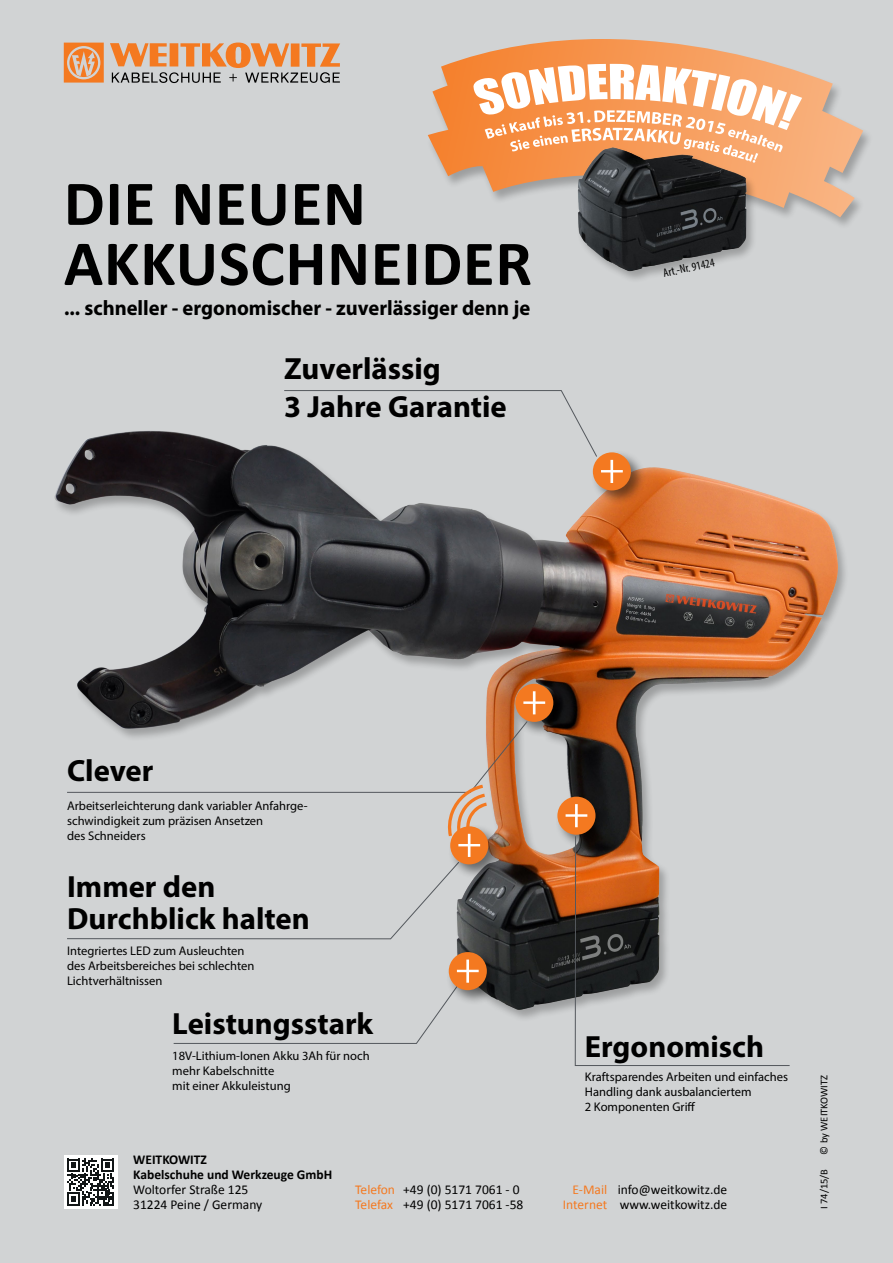
<style>
.page{position:relative;width:893px;height:1263px;background:#d1d3d4}
.page>*{position:absolute;margin:0;border:0;box-sizing:border-box;transform-origin:0 0}
.t1{font:700 64.5px/60px "Calibri";letter-spacing:.01em;color:#000}
.t2{font:700 30.75px/32.1px "Myriad Pro";color:#000}
.t3{font:700 21px "Myriad Pro";color:#000}
.t4{font:13.5px "Calibri";color:#000}
.t5{font:700 13.5px/15px "Calibri";color:#000}
.t6{font:12.6px/15.1px "Myriad Pro";color:#000}
.t7{font:condensed 12px "Myriad Pro";color:#000}
.t8{font:10.5px "Calibri";color:#000}
.s1{color:#f47920}
</style>
<div class="page">
<div style="left:64px;top:1155px;width:53px;height:54px;background:#fff"></div>
<svg style="left:67px;top:1158px;width:47px;height:48px"></svg>
<svg style="left:64px;top:43px;width:40px;height:40px"></svg>
<svg style="left:110px;top:43px;width:230px;height:40px"></svg>
<img style="left:54px;top:431px;width:791px;height:601px">
<div style="left:555px;top:794px;width:56px;height:56px;background:#000;opacity:.5"></div>
<div style="left:557px;top:797px;width:38px;height:38px;background:#f47920;border-radius:50%"></div>
<svg style="left:566px;top:804px;width:21px;height:23px"></svg>
<svg style="left:575px;top:835px;width:215px;height:231px"></svg>
<div style="left:590px;top:450px;width:56px;height:56px;background:#000;opacity:.5"></div>
<div style="left:593px;top:452px;width:38px;height:38px;background:#f47920;border-radius:50%"></div>
<svg style="left:284px;top:390px;width:339px;height:93px"></svg>
<div style="left:513px;top:681px;width:56px;height:56px;background:#000;opacity:.5"></div>
<div style="left:515px;top:684px;width:38px;height:38px;background:#f47920;border-radius:50%"></div>
<svg style="left:523px;top:691px;width:22px;height:23px"></svg>
<svg style="left:66px;top:720px;width:462px;height:219px"></svg>
<svg style="left:428px;top:39px;width:435px;height:178px"></svg>
<svg style="left:473px;top:64px;width:329px;height:99px;background:#f9bb8f"></svg>
<div style="left:576px;top:147px;width:181px;height:137px;background:#000;opacity:.25"></div>
<img style="left:577px;top:141px;width:170px;height:136px">
<div style="left:446px;top:949px;width:56px;height:57px;background:#000;opacity:.5"></div>
<div style="left:449px;top:952px;width:38px;height:38px;background:#f47920;border-radius:50%"></div>
<svg style="left:173px;top:959px;width:306px;height:85px"></svg>
<p class="t1" style="left:64px;top:173px;width:470px">DIE NEUEN<br>AKKUSCHNEIDER</p>
<p class="t3" style="left:64px;top:294px;width:468px">... schneller - ergonomischer - zuverlässiger denn je</p>
<p class="t2" style="left:284px;top:352px;width:158px">Zuverlässig</p>
<p class="t2" style="left:284px;top:389px;width:224px">3 Jahre Garantie</p>
<p class="t7" style="left:662px;top:266px;width:54px;rotate:-13deg">Art.-Nr. 91424</p>
<p class="t2" style="left:67px;top:753px;width:88px">Clever</p>
<p class="t6" style="left:67px;top:798px;width:242px">Arbeitserleichterung dank variabler Anfahrge&shy;schwindigkeit zum präzisen Ansetzen</p>
<p class="t6" style="left:67px;top:828px;width:80px">des Schneiders</p>
<p class="t2" style="left:67px;top:869px;width:244px">Immer den<br>Durchblick halten</p>
<p class="t6" style="left:67px;top:942px;width:189px">Integriertes LED zum Ausleuchten des Arbeitsbereiches bei schlechten<br>Lichtverhältnissen</p>
<p class="t2" style="left:172px;top:1006px;width:202px">Leistungsstark</p>
<p class="t6" style="left:172px;top:1047px;width:199px">18V-Lithium-Ionen Akku 3Ah für noch mehr Kabelschnitte</p>
<p class="t6" style="left:172px;top:1078px;width:120px">mit einer Akkuleistung</p>
<p class="t2" style="left:585px;top:1029px;width:181px">Ergonomisch</p>
<p class="t6" style="left:585px;top:1069px;width:205px">Kraftsparendes Arbeiten und einfaches<br>Handling dank ausbalanciertem<br>2 Komponenten Griff</p>
<p class="t5" style="left:133px;top:1152px;width:201px">WEITKOWITZ<br>Kabelschuhe und Werkzeuge GmbH</p>
<p class="t4" style="left:133px;top:1181px;width:117px">Woltorfer Straße 125</p>
<p class="t4" style="left:355px;top:1181px;width:166px"><span class="s1">Telefon</span> +49 (0) 5171 7061 - 0</p>
<p class="t4" style="left:572px;top:1181px;width:156px"><span class="s1">E-Mail</span> info@weitkowitz.de</p>
<p class="t4" style="left:133px;top:1196px;width:131px">31224 Peine / Germany</p>
<p class="t4" style="left:355px;top:1196px;width:170px"><span class="s1">Telefax</span> +49 (0) 5171 7061 -58</p>
<p class="t4" style="left:563px;top:1196px;width:166px"><span class="s1">Internet</span> www.weitkowitz.de</p>
<p class="t8" style="left:817px;top:1154px;width:81px;rotate:-90deg">© by WEITKOWITZ</p>
<p class="t8" style="left:817px;top:1209px;width:42px;rotate:-90deg">I 74/15/B</p>
</div>
